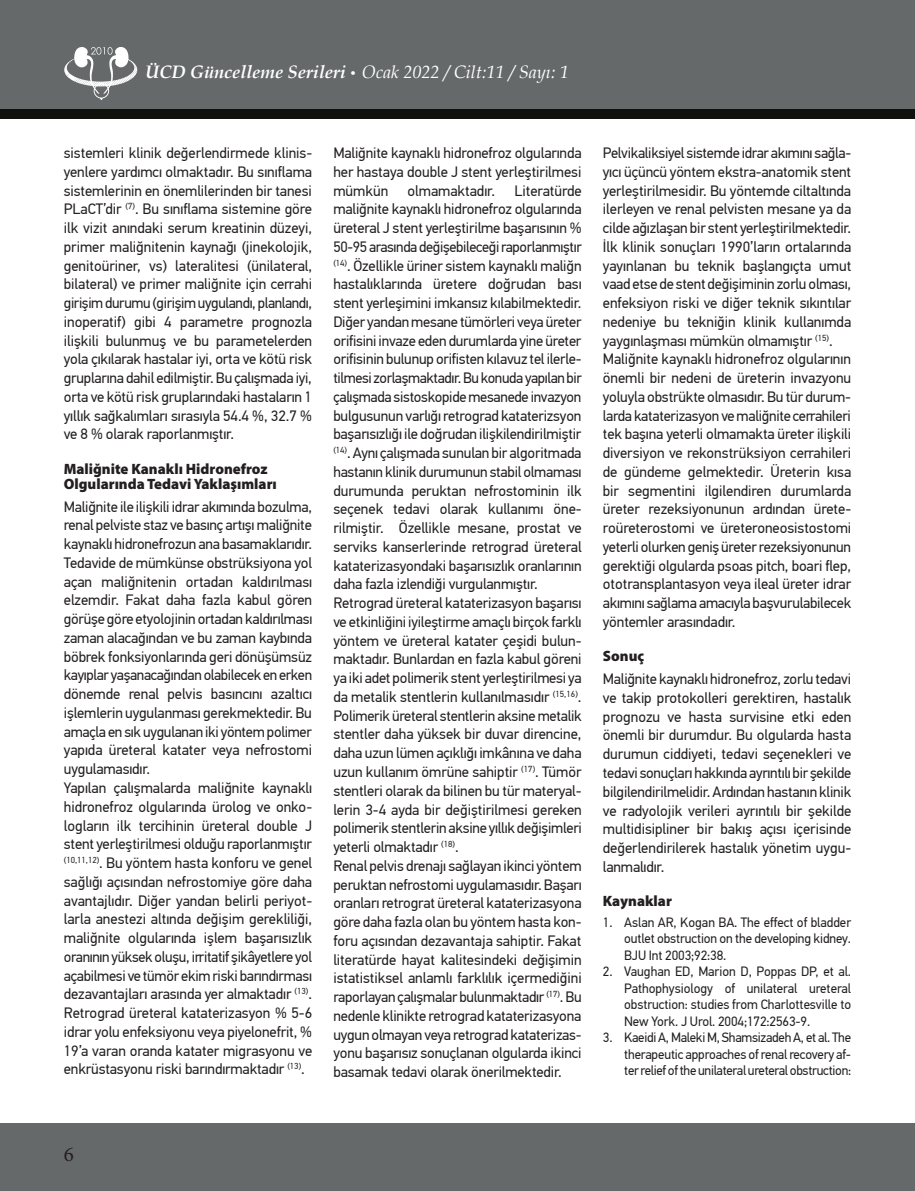
<style>
.page{position:relative;width:915px;height:1191px;background:#fff}
.page>*{position:absolute;margin:0;border:0;box-sizing:border-box;transform-origin:0 0}
.t1{font:21px "Minion Pro";color:#231f20}
.t2{font:italic 18px "Book Antiqua";color:#fff}
.t3{font:15px/18.8px "PF Din Text Pro";letter-spacing:-.01em;color:#231f20;text-align:justify}
.t4{font:900 15px/15px "Myriad Pro";color:#231f20}
.t5{font:13.5px/16.5px "PF Din Text Pro";letter-spacing:-.01em;color:#231f20;text-align:justify}
.s1{font-weight:700}
.s2{font-family:"Swiss 721 BT";font-weight:700;font-style:normal;font-stretch:condensed;font-size:24px}
</style>
<div class="page">
<div style="left:0;top:1123px;width:914px;height:68px;background:#666969"></div>
<div style="left:0;top:0;width:914px;height:109px;background:#666969"></div>
<svg style="left:64px;top:47px;width:73px;height:53px"></svg>
<div style="left:0;top:109px;width:914px;height:10px;background:#10100d"></div>
<p class="t2" style="left:145px;top:59px;width:425px"><span class="s1">ÜCD Güncelleme Serileri</span> <span class="s2">∙</span> Ocak 2022 / Cilt:11 / Sayı: 1</p>
<p class="t3" style="left:64px;top:144px;width:250px">sistemleri klinik değerlendirmede klinis&shy;yenlere yardımcı olmaktadır. Bu sınıflama sistemlerinin en önemlilerinden bir tanesi PLaCT’dir <sup>(7)</sup>. Bu sınıflama sistemine göre ilk vizit anındaki serum kreatinin düzeyi, primer maliğnitenin kaynağı (jinekolojik, genitoüriner, vs) lateralitesi (ünilateral, bilateral) ve primer maliğnite için cerrahi girişim durumu (girişim uygulandı, planlandı, inoperatif) gibi 4 parametre prognozla ilişkili bulunmuş ve bu parametelerden yola çıkılarak hastalar iyi, orta ve kötü risk gruplarına dahil edilmiştir.Bu çalışmada iyi, orta ve kötü risk gruplarındaki hastaların 1 yıllık sağkalımları sırasıyla 54.4 %, 32.7 % ve 8 % olarak raporlanmıştır.</p>
<p class="t4" style="left:64px;top:461px;width:214px">Maliğnite Kanaklı Hidronefroz<br>Olgularında Tedavi Yaklaşımları</p>
<p class="t3" style="left:64px;top:497px;width:250px;text-align:left">Maliğnite ile ilişkili idrar akımında bozulma, renal pelviste staz ve basınç artışı maliğnite kaynaklı hidronefrozun ana basamaklarıdır.<br>Tedavide de mümkünse obstrüksiyona yol açan maliğnitenin ortadan kaldırılması elzemdir. Fakat daha fazla kabul gören görüşe göre etyolojinin ortadan kaldırılması zaman alacağından ve bu zaman kaybında böbrek fonksiyonlarında geri dönüşümsüz kayıplar yaşanacağından olabilecek en erken dönemde renal pelvis basıncını azaltıcı işlemlerin uygulanması gerekmektedir. Bu amaçla en sık uygulanan iki yöntem polimer yapıda üreteral katater veya nefrostomi uygulamasıdır.<br>Yapılan çalışmalarda maliğnite kaynaklı hidronefroz olgularında ürolog ve onko&shy;logların ilk tercihinin üreteral double J stent yerleştirilmesi olduğu raporlanmıştır <sup>(10,11,12)</sup>. Bu yöntem hasta konforu ve genel sağlığı açısından nefrostomiye göre daha avantajlıdır. Diğer yandan belirli periyot&shy;larla anestezi altında değişim gerekliliği, maliğnite olgularında işlem başarısızlık oranının yüksek oluşu, irritatif şikâyetlere yol açabilmesi ve tümör ekim riski barındırması dezavantajları arasında yer almaktadır <sup>(13)</sup>.<br>Retrograd üreteral kataterizasyon % 5-6 idrar yolu enfeksiyonu veya piyelonefrit, % 19’a varan oranda katater migrasyonu ve enkrüstasyonu riski barındırmaktadır <sup>(13)</sup>.</p>
<p class="t3" style="left:333px;top:144px;width:250px">Maliğnite kaynaklı hidronefroz olgularında her hastaya double J stent yerleştirilmesi mümkün</p>
<p class="t3" style="left:333px;top:181px;width:250px;text-align:left;text-indent:181px">Literatürde maliğnite kaynaklı hidronefroz olgularında üreteral J stent yerleştirilme başarısının % 50-95 arasında değişebileceği raporlanmıştır <sup>(14)</sup>. Özellikle üriner sistem kaynaklı maliğn hastalıklarında üretere doğrudan bası stent yerleşimini imkansız kılabilmektedir.<br>Diğer yandan mesane tümörleri veya üreter orifisini invaze eden durumlarda yine üreter orifisinin bulunup orifisten kılavuz tel ilerle&shy;tilmesi zorlaşmaktadır. Bu konuda yapılan bir çalışmada sistoskopide mesanede invazyon bulgusunun varlığı retrograd kataterizsyon başarısızlığı ile doğrudan ilişkilendirilmiştir <sup>(14)</sup>. Aynı çalışmada sunulan bir algoritmada hastanın klinik durumunun stabil olmaması durumunda peruktan nefrostominin ilk seçenek tedavi olarak kullanımı öne&shy;rilmiştir. Özellikle mesane, prostat ve serviks kanserlerinde retrograd üreteral kataterizasyondaki başarısızlık oranlarının daha fazla izlendiği vurgulanmıştır.<br>Retrograd üreteral kataterizasyon başarısı ve etkinliğini iyileştirme amaçlı birçok farklı yöntem ve üreteral katater çeşidi bulun&shy;maktadır. Bunlardan en fazla kabul göreni ya iki adet polimerik stent yerleştirilmesi ya da metalik stentlerin kullanılmasıdır <sup>(15,16)</sup>.<br>Polimerik üreteral stentlerin aksine metalik stentler daha yüksek bir duvar direncine, daha uzun lümen açıklığı imkânına ve daha uzun kullanım ömrüne sahiptir <sup>(17)</sup>. Tümör stentleri olarak da bilinen bu tür materyal&shy;lerin 3-4 ayda bir değiştirilmesi gereken polimerik stentlerin aksine yıllık değişimleri yeterli olmaktadır <sup>(18)</sup>.<br>Renal pelvis drenajı sağlayan ikinci yöntem peruktan nefrostomi uygulamasıdır. Başarı oranları retrograt üreteral kataterizasyona göre daha fazla olan bu yöntem hasta kon&shy;foru açısından dezavantaja sahiptir. Fakat literatürde hayat kalitesindeki değişimin istatistiksel anlamlı farklılık içermediğini raporlayan çalışmalar bulunmaktadır <sup>(17)</sup>. Bu nedenle klinikte retrograd kataterizasyona uygun olmayan veya retrograd kataterizas&shy;yonu başarısız sonuçlanan olgularda ikinci basamak tedavi olarak önerilmektedir.</p>
<p class="t3" style="left:407px;top:181px;width:89px">olmamaktadır.</p>
<p class="t3" style="left:602px;top:144px;width:250px;text-align:left">Pelvikaliksiyel sistemde idrar akımını sağla&shy;yıcı üçüncü yöntem ekstra-anatomik stent yerleştirilmesidir. Bu yöntemde ciltaltında ilerleyen ve renal pelvisten mesane ya da cilde ağızlaşan bir stent yerleştirilmektedir.<br>İlk klinik sonuçları 1990’ların ortalarında yayınlanan bu teknik başlangıçta umut vaad etse de stent değişiminin zorlu olması, enfeksiyon riski ve diğer teknik sıkıntılar nedeniye bu tekniğin klinik kullanımda yaygınlaşması mümkün olmamıştır <sup>(15)</sup>.<br>Maliğnite kaynaklı hidronefroz olgularının önemli bir nedeni de üreterin invazyonu yoluyla obstrükte olmasıdır. Bu tür durum&shy;larda kataterizasyon ve maliğnite cerrahileri tek başına yeterli olmamakta üreter ilişkili diversiyon ve rekonstrüksiyon cerrahileri de gündeme gelmektedir. Üreterin kısa bir segmentini ilgilendiren durumlarda üreter rezeksiyonunun ardından ürete&shy;roüreterostomi ve üreteroneosistostomi yeterli olurken geniş üreter rezeksiyonunun gerektiği olgularda psoas pitch, boari flep, ototransplantasyon veya ileal üreter idrar akımını sağlama amacıyla başvurulabilecek yöntemler arasındadır.</p>
<p class="t4" style="left:602px;top:649px;width:43px">Sonuç</p>
<p class="t3" style="left:602px;top:670px;width:250px">Maliğnite kaynaklı hidronefroz, zorlu tedavi ve takip protokolleri gerektiren, hastalık prognozu ve hasta survisine etki eden önemli bir durumdur. Bu olgularda hasta durumun ciddiyeti, tedavi seçenekleri ve tedavi sonuçları hakkında ayrıntılı bir şekilde bilgilendirilmelidir. Ardından hastanın klinik ve radyolojik verileri ayrıntılı bir şekilde multidisipliner bir bakış açısı içerisinde değerlendirilerek hastalık yönetim uygu&shy;lanmalıdır.</p>
<p class="t4" style="left:602px;top:893px;width:70px">Kaynaklar</p>
<p class="t5" style="left:624px;top:914px;width:228px;text-indent:-21px">1. Aslan AR, Kogan BA. The effect of bladder outlet obstruction on the developing kidney.<br>BJU Int 2003;92:38.</p>
<p class="t5" style="left:624px;top:963px;width:228px;text-indent:-21px">2. Vaughan ED, Marion D, Poppas DP, et al.<br>Pathophysiology of unilateral ureteral obstruction: studies from Charlottesville to New York. J Urol. 2004;172:2563-9.</p>
<p class="t5" style="left:624px;top:1029px;width:228px;text-indent:-21px">3. Kaeidi A, Maleki M, Shamsizadeh A, et al. The therapeutic approaches of renal recovery af&shy;ter relief of the unilateral ureteral obstruction:</p>
<h1 class="t1" style="left:64px;top:1140px;width:12px">6</h1>
</div>
